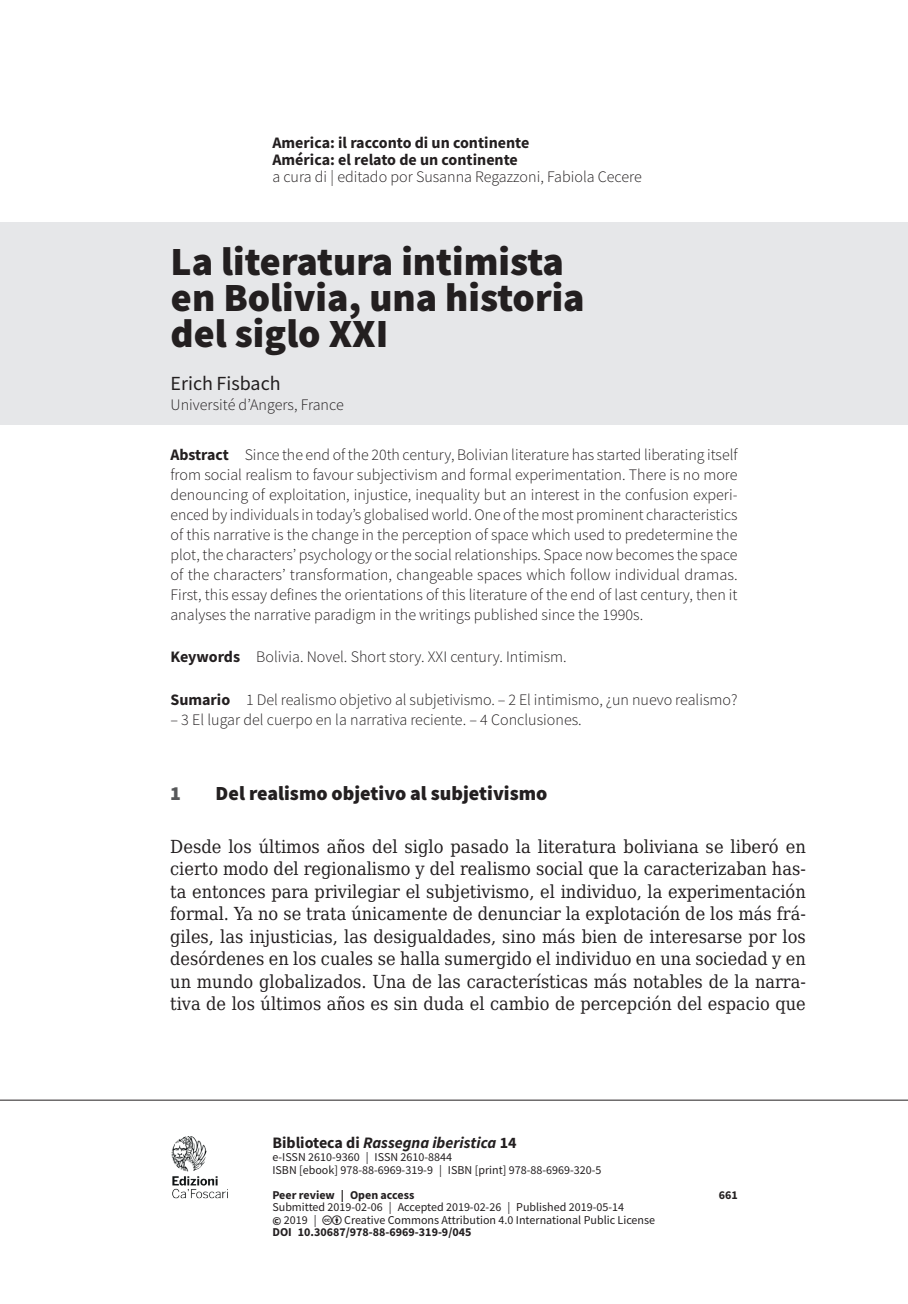
<style>
.page{position:relative;width:908px;height:1304px;background:#fff}
.page>*{position:absolute;margin:0;border:0;box-sizing:border-box;transform-origin:0 0}
.t1{font:900 40px/36px "Source Sans Pro";color:#231f20}
.t2{font:900 20px "Source Sans Pro";color:#231f20}
.t3{font:20px "Source Sans Pro";color:#231f20}
.t4{font:900 20px "Source Sans Pro";color:#57585a}
.t5{font:18px/22.4px "DejaVu Serif Condensed";color:#231f20;text-align:justify}
.t6{font:300 16px/20px "Source Sans Pro";color:#231f20;text-align:justify}
.t7{font:700 16px/17px "Source Sans Pro";color:#231f20}
.t8{font:italic 700 16px "Source Sans Pro";color:#231f20}
.t9{font:12px/12.4px "Source Sans Pro";color:#231f20}
.t10{font:700 12px "Source Sans Pro";color:#231f20}
.s1{font-weight:700}
.s2{font-style:normal}
</style>
<div class="page">
<img style="left:171px;top:1136px;width:57px;height:63px">
<hr style="left:0;top:1100px;width:907px;height:1px;background:#231f20">
<div style="left:0;top:223px;width:907px;height:202px;background:#e6e7e9"></div>
<p class="t7" style="left:272px;top:134px;width:258px">America: il racconto di un continente<br>América: el relato de un continente</p>
<p class="t6" style="left:272px;top:167px;width:371px">a cura di | editado por Susanna Regazzoni, Fabiola Cecere</p>
<h1 class="t1" style="left:170px;top:243px;width:415px">La literatura intimista en Bolivia, una historia del siglo XXI</h1>
<p class="t3" style="left:170px;top:371px;width:112px">Erich Fisbach</p>
<p class="t6" style="left:170px;top:395px;width:175px">Université d’Angers, France</p>
<p class="t6" style="left:170px;top:444px;width:568px"><span class="s1">Abstract</span> Since the end of the 20th century, Bolivian literature has started liberating itself from social realism to favour subjectivism and formal experimentation. There is no more denouncing of exploitation, injustice, inequality but an interest in the confusion experi&shy;enced by individuals in today’s globalised world. One of the most prominent characteristics of this narrative is the change in the perception of space which used to predetermine the plot, the characters’ psychology or the social relationships. Space now becomes the space of the characters’ transformation, changeable spaces which follow individual dramas.<br>First, this essay defines the orientations of this literature of the end of last century, then it analyses the narrative paradigm in the writings published since the 1990s.</p>
<p class="t6" style="left:170px;top:647px;width:397px"><span class="s1">Keywords</span> Bolivia. Novel. Short story. XXI century. Intimism.</p>
<p class="t6" style="left:170px;top:690px;width:568px"><span class="s1">Sumario</span> 1 Del realismo objetivo al subjetivismo. – 2 El intimismo, ¿un nuevo realismo?</p>
<p class="t6" style="left:170px;top:710px;width:412px">– 3 El lugar del cuerpo en la narrativa reciente. – 4 Conclusiones.</p>
<p class="t4" style="left:170px;top:780px;width:12px">1</p>
<p class="t2" style="left:215px;top:780px;width:333px">Del realismo objetivo al subjetivismo</p>
<p class="t5" style="left:170px;top:835px;width:637px">Desde los últimos años del siglo pasado la literatura boliviana se liberó en cierto modo del regionalismo y del realismo social que la caracterizaban has&shy;ta entonces para privilegiar el subjetivismo, el individuo, la experimentación formal. Ya no se trata únicamente de denunciar la explotación de los más frá&shy;giles, las injusticias, las desigualdades, sino más bien de interesarse por los desórdenes en los cuales se halla sumergido el individuo en una sociedad y en un mundo globalizados. Una de las características más notables de la narra&shy;tiva de los últimos años es sin duda el cambio de percepción del espacio que</p>
<p class="t8" style="left:272px;top:1132px;width:245px"><span class="s2">Biblioteca di</span> Rassegna iberistica <span class="s2">14</span></p>
<p class="t9" style="left:272px;top:1151px;width:330px">e-ISSN 2610-9360 | ISSN 2610-8844<br>ISBN [ebook] 978-88-6969-319-9 | ISBN [print] 978-88-6969-320-5</p>
<p class="t10" style="left:272px;top:1187px;width:143px">Peer review | Open access</p>
<p class="t10" style="left:718px;top:1187px;width:21px">661</p>
<p class="t9" style="left:272px;top:1201px;width:353px">Submitted 2019-02-06 | Accepted 2019-02-26 | Published 2019-05-14 <span class="s1">©</span> 2019 |</p>
<p class="t9" style="left:344px;top:1213px;width:312px">Creative Commons Attribution 4.0 International Public License</p>
<p class="t10" style="left:272px;top:1224px;width:200px">DOI 10.30687/978-88-6969-319-9/045</p>
</div>
